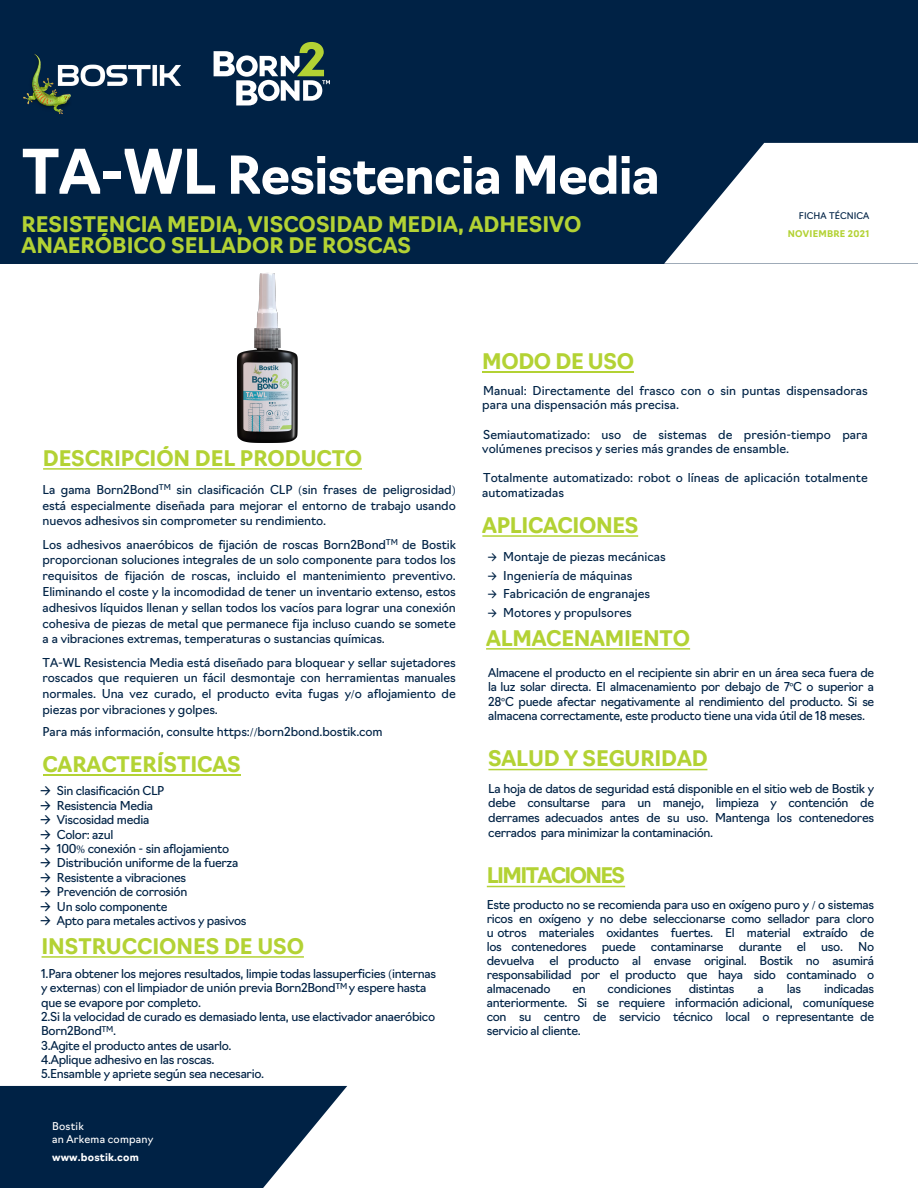
<style>
.page{position:relative;width:918px;height:1188px;background:#fff}
.page>*{position:absolute;margin:0;border:0;box-sizing:border-box;transform-origin:0 0}
.t1{font:700 51px "Navigo";letter-spacing:-.02em;color:#fff}
.title1{font:700 21px/20.7px "Navigo";letter-spacing:-.005em;color:#b3d234}
.t2{font:700 21px "Navigo";letter-spacing:-.005em;color:#b3d334}
.title1-2{font:700 21px "Navigo";letter-spacing:-.075em;color:#b3d234}
.t3{font:12px/14px "Navigo";letter-spacing:-.01em;color:#002346;text-align:justify}
.t4{font:12px/14.2px "Navigo";letter-spacing:-.025em;color:#002245;text-align:justify}
.t5{font:10.5px/13.5px "Navigo";letter-spacing:.02em;color:#fff}
.t6{font:700 10.5px "Navigo";letter-spacing:.015em;color:#fff}
.revised{font:700 9px/18px "Navigo";letter-spacing:.03em;color:#b3d234;text-align:right}
.s1{font-size:60px}
.s2{font-weight:400;color:#002245}
.s3{font-family:"Minion Pro"}
.s4{font-weight:300}
.s5{font-weight:300;font-size:10.5px}
</style>
<div class="page">
<svg style="left:0;top:1086px;width:347px;height:102px;background:#1e3c5b"></svg>
<div style="left:0;top:0;width:918px;height:264px;background:#002245"></div>
<svg style="left:664px;top:143px;width:254px;height:121px"></svg>
<svg style="left:223px;top:42px;width:107px;height:63px"></svg>
<hr style="left:486px;top:648px;width:204px;height:2px;background:#b3d234">
<hr style="left:487px;top:886px;width:138px;height:1px;background:#b3d234">
<hr style="left:488px;top:769px;width:219px;height:1px;background:#b3d234">
<hr style="left:43px;top:775px;width:197px;height:1px;background:#b3d334">
<hr style="left:42px;top:956px;width:262px;height:2px;background:#b3d234">
<hr style="left:482px;top:535px;width:156px;height:2px;background:#b3d234">
<hr style="left:482px;top:372px;width:152px;height:1px;background:#b3d234">
<img style="left:237px;top:273px;width:61px;height:170px">
<hr style="left:43px;top:468px;width:319px;height:2px;background:#b3d234">
<img style="left:23px;top:51px;width:200px;height:64px">
<h1 class="t1" style="left:22px;top:135px;width:640px"><span class="s1">TA-WL</span> Resistencia Media</h1>
<h2 class="title1" style="left:22px;top:212px;width:561px">RESISTENCIA MEDIA, VISCOSIDAD MEDIA, ADHESIVO<br>ANAERÓBICO SELLADOR DE ROSCAS</h2>
<p class="revised" style="left:788px;top:206px;width:83px"><span class="s2">FICHA TÉCNICA<br></span>NOVIEMBRE 2021</p>
<p class="title1" style="left:43px;top:446px;width:321px">DESCRIPCIÓN DEL PRODUCTO</p>
<p class="t3" style="left:43px;top:480px;width:415px;line-height:15.9px">La gama Born2Bond<sup>TM</sup> sin clasificación CLP <span class="s3">(</span>sin frases de peligrosidad<span class="s3">) </span>está especialmente diseñada para mejorar el entorno de trabajo usando nuevos adhesivos sin comprometer su rendimiento.</p>
<p class="t3" style="left:43px;top:535px;width:415px;line-height:15.8px">Los adhesivos anaeróbicos de fijación de roscas Born2Bond<sup>TM</sup> de Bostik proporcionan soluciones integrales de un solo componente para todos los requisitos de fijación de roscas, incluido el mantenimiento preventivo.<br>Eliminando el coste y la incomodidad de tener un inventario extenso, estos adhesivos líquidos llenan y sellan todos los vacíos para lograr una conexión cohesiva de piezas de metal que permanece fija incluso cuando se somete a a vibraciones extremas, temperaturas o sustancias químicas.</p>
<p class="t3" style="left:43px;top:653px;width:415px;line-height:15.8px">TA-WL Resistencia Media está diseñado para bloquear y sellar sujetadores roscados que requieren un fácil desmontaje con herramientas manuales normales. Una vez curado, el producto evita fugas y<span class="s3">/</span>o aflojamiento de piezas por vibraciones y golpes.</p>
<p class="t3" style="left:43px;top:723px;width:342px">Para más información, consulte https:<span class="s3">//</span>born2bond.bostik.com</p>
<h2 class="t2" style="left:42px;top:748px;width:200px">CARACTERÍSTICAS</h2>
<p class="t3" style="left:38px;top:783px;width:128px"><span class="s4">→</span> Sin clasificación CLP</p>
<p class="t3" style="left:38px;top:797px;width:116px"><span class="s4">→</span> Resistencia Media</p>
<p class="t3" style="left:38px;top:812px;width:112px"><span class="s4">→</span> Viscosidad media</p>
<p class="t3" style="left:38px;top:826px;width:76px"><span class="s4">→</span> Color: azul</p>
<p class="t3" style="left:38px;top:841px;width:192px"><span class="s4">→</span> 100<span class="s3">%</span> conexión - sin aflojamiento</p>
<p class="t3" style="left:38px;top:855px;width:202px"><span class="s4">→</span> Distribución uniforme de la fuerza</p>
<p class="t3" style="left:38px;top:869px;width:149px"><span class="s4">→</span> Resistente a vibraciones</p>
<p class="t3" style="left:38px;top:884px;width:151px"><span class="s4">→</span> Prevención de corrosión</p>
<p class="t3" style="left:38px;top:898px;width:131px"><span class="s4">→</span> Un solo componente</p>
<p class="t3" style="left:38px;top:913px;width:210px"><span class="s4">→</span> Apto para metales activos y pasivos</p>
<h2 class="title1" style="left:41px;top:934px;width:264px">INSTRUCCIONES DE USO</h2>
<p class="t4" style="left:41px;top:966px;width:396px;text-align:left">1.Para obtener los mejores resultados, limpie todas lassuperficies <span class="s3">(</span>internas y externas<span class="s3">)</span> con el limpiador de unión previa Born2Bond<sup>TM</sup> y espere hasta que se evapore por completo.<br>2.Si la velocidad de curado es demasiado lenta, use elactivador anaeróbico Born2Bond<sup>TM</sup>.<br>3.Agite el producto antes de usarlo.<br>4.Aplique adhesivo en las roscas.<br>5.Ensamble y apriete según sea necesario.</p>
<p class="t5" style="left:52px;top:1119px;width:103px">Bostik<br>an Arkema company</p>
<p class="t6" style="left:52px;top:1149px;width:88px">www.bostik.com</p>
<h2 class="title1" style="left:482px;top:349px;width:153px">MODO DE USO</h2>
<p class="t3" style="left:482px;top:382px;width:387px;line-height:14.4px">Manual: Directamente del frasco con o sin puntas dispensadoras para una dispensación más precisa.</p>
<p class="t3" style="left:482px;top:426px;width:387px;line-height:14.4px">Semiautomatizado: uso de sistemas de presión-tiempo para volúmenes precisos y series más grandes de ensamble.</p>
<p class="t3" style="left:482px;top:470px;width:387px;line-height:14.4px">Totalmente automatizado: robot o líneas de aplicación totalmente automatizadas</p>
<h2 class="title1" style="left:482px;top:513px;width:157px">APLICACIONES</h2>
<p class="t3" style="left:486px;top:548px;width:181px"><span class="s5">→</span> Montaje de piezas mecánicas</p>
<p class="t3" style="left:486px;top:567px;width:148px"><span class="s5">→</span> Ingeniería de máquinas</p>
<p class="t3" style="left:486px;top:586px;width:166px"><span class="s5">→</span> Fabricación de engranajes</p>
<p class="t3" style="left:486px;top:605px;width:147px"><span class="s5">→</span> Motores y propulsores</p>
<h2 class="title1" style="left:486px;top:626px;width:205px">ALMACENAMIENTO</h2>
<p class="t4" style="left:488px;top:664px;width:388px">Almacene el producto en el recipiente sin abrir en un área seca fuera de la luz solar directa. El almacenamiento por debajo de 7<span class="s3">°</span>C o superior a 28<span class="s3">°</span>C puede afectar negativamente al rendimiento del producto. Si se almacena correctamente, este producto tiene una vida útil de 18 meses.</p>
<h2 class="title1" style="left:488px;top:747px;width:221px">SALUD Y SEGURIDAD</h2>
<p class="t4" style="left:488px;top:780px;width:387px;line-height:14.7px">La hoja de datos de seguridad está disponible en el sitio web de Bostik y debe consultarse para un manejo, limpieza y contención de derrames adecuados antes de su uso. Mantenga los contenedores cerrados para minimizar la contaminación.</p>
<h2 class="title1-2" style="left:487px;top:859px;width:140px">LIMITACIONES</h2>
<p class="t3" style="left:487px;top:897px;width:389px">Este producto no se recomienda para uso en oxígeno puro y <span class="s3">/</span> o sistemas ricos en oxígeno y no debe seleccionarse como sellador para cloro u otros materiales oxidantes fuertes. El material extraído de los contenedores puede contaminarse durante el uso. No devuelva el producto al envase original. Bostik no asumirá responsabilidad por el producto que haya sido contaminado o almacenado</p>
<p class="t3" style="left:487px;top:981px;width:389px;text-indent:337px">indicadas anteriormente. Si se requiere información adicional, comuníquese con su centro de servicio técnico local o representante de servicio al cliente.</p>
<p class="t3" style="left:572px;top:981px;width:15px">en</p>
<p class="t3" style="left:608px;top:981px;width:65px">condiciones</p>
<p class="t3" style="left:689px;top:981px;width:47px">distintas</p>
<p class="t3" style="left:758px;top:981px;width:8px">a</p>
<p class="t3" style="left:787px;top:981px;width:16px">las</p>
</div>
